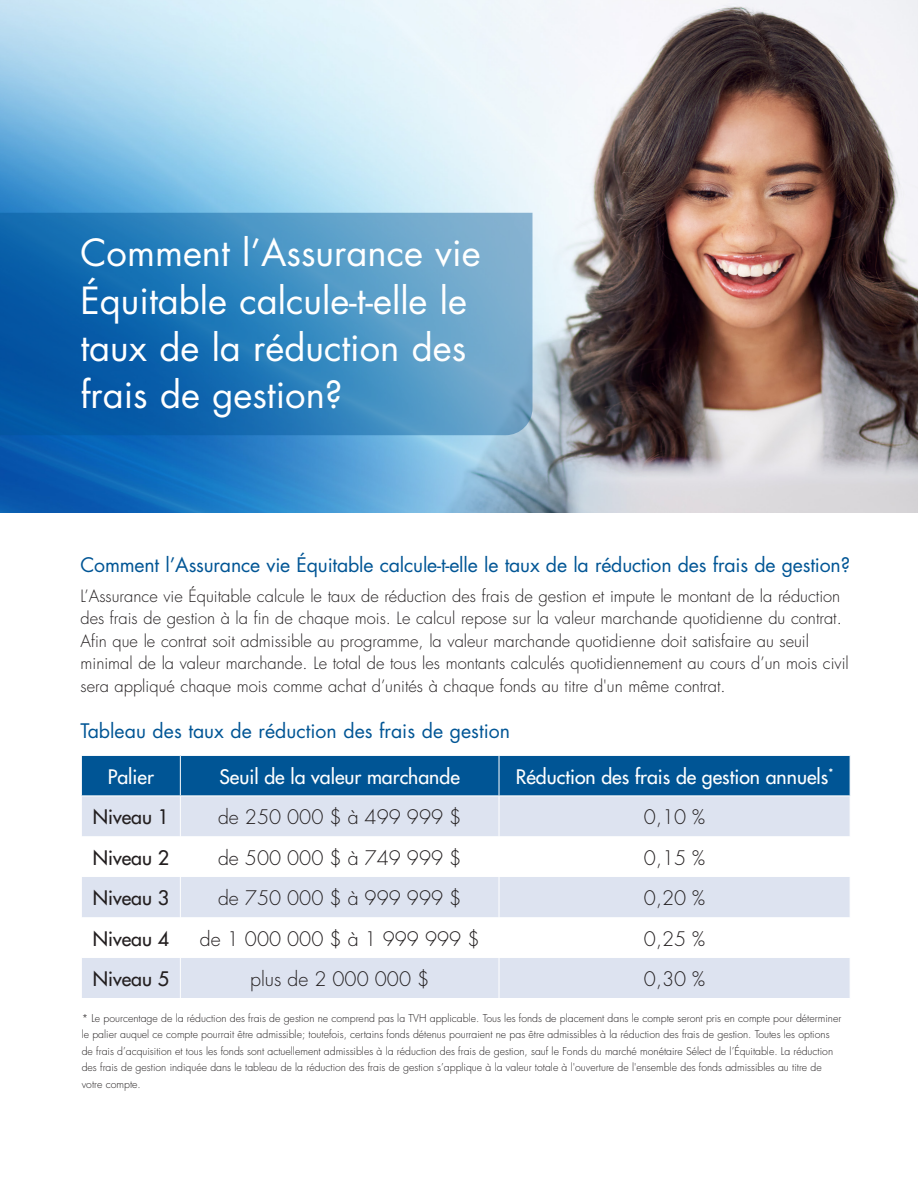
<style>
.page{position:relative;width:918px;height:1188px;background:#fff}
.page>*{position:absolute;margin:0;border:0;box-sizing:border-box;transform-origin:0 0}
.t1{font:36.45px/47.4px "Futura Std";color:#fff}
.t2{font:19.5px "Futura Std";letter-spacing:-.01em;color:#005595}
.Body{font:300 19.5px "Futura Std";color:#231f20}
.Header_4{font:500 19.5px "Futura Std";color:#fff}
.Body-2{font:500 19.5px "Futura Std";color:#231f20}
.t3{font:300 16.5px/22.5px "Futura Std";color:#231f20}
.Small_Print{font:300 10.5px/16.5px "Futura Std";color:#231f20}
</style>
<div class="page">
<img style="left:0;top:0;width:918px;height:513px">
<svg style="left:0;top:213px;width:532px;height:222px;background:#3683bb"></svg>
<div style="left:82px;top:756px;width:768px;height:40px;background:#005595"></div>
<div style="left:82px;top:797px;width:768px;height:201px;background:#dde3f0"></div>
<svg style="left:82px;top:836px;width:768px;height:122px"></svg>
<hr style="left:180px;top:756px;width:1px;height:40px;background:#fff">
<hr style="left:499px;top:756px;width:1px;height:40px;background:#fff">
<hr style="left:180px;top:796px;width:1px;height:40px;background:#fff">
<hr style="left:499px;top:796px;width:1px;height:40px;background:#fff">
<hr style="left:180px;top:836px;width:1px;height:41px;background:#fff">
<hr style="left:499px;top:836px;width:1px;height:41px;background:#fff">
<hr style="left:180px;top:877px;width:1px;height:40px;background:#fff">
<hr style="left:499px;top:877px;width:1px;height:40px;background:#fff">
<hr style="left:180px;top:917px;width:1px;height:41px;background:#fff">
<hr style="left:499px;top:917px;width:1px;height:41px;background:#fff">
<hr style="left:180px;top:958px;width:1px;height:40px;background:#fff">
<hr style="left:499px;top:958px;width:1px;height:40px;background:#fff">
<p class="t1" style="left:81px;top:230px;width:402px">Comment l’Assurance vie<br>Équitable calcule-t-elle le taux de la réduction des frais de gestion?</p>
<p class="t2" style="left:81px;top:553px;width:771px">Comment l’Assurance vie Équitable calcule-t-elle le taux de la réduction des frais de gestion?</p>
<p class="t3" style="left:81px;top:585px;width:770px">L’Assurance vie Équitable calcule le taux de réduction des frais de gestion et impute le montant de la réduction des frais de gestion à la fin de chaque mois. Le calcul repose sur la valeur marchande quotidienne du contrat.<br>Afin que le contrat soit admissible au programme, la valeur marchande quotidienne doit satisfaire au seuil minimal de la valeur marchande. Le total de tous les montants calculés quotidiennement au cours d’un mois civil sera appliqué chaque mois comme achat d’unités à chaque fonds au titre d'un même contrat.</p>
<p class="t2" style="left:81px;top:719px;width:431px">Tableau des taux de réduction des frais de gestion</p>
<p class="Header_4" style="left:108px;top:764px;width:48px">Palier</p>
<p class="Header_4" style="left:220px;top:764px;width:242px">Seuil de la valeur marchande</p>
<p class="Header_4" style="left:516px;top:764px;width:319px">Réduction des frais de gestion annuels<sup>*</sup></p>
<p class="Body-2" style="left:93px;top:805px;width:78px">Niveau 1</p>
<p class="Body" style="left:218px;top:805px;width:245px">de 250 000 $ à 499 999 $</p>
<p class="Body" style="left:644px;top:805px;width:63px">0,10 %</p>
<p class="Body-2" style="left:93px;top:845px;width:78px">Niveau 2</p>
<p class="Body" style="left:218px;top:846px;width:245px">de 500 000 $ à 749 999 $</p>
<p class="Body" style="left:644px;top:846px;width:63px">0,15 %</p>
<p class="Body-2" style="left:93px;top:886px;width:78px">Niveau 3</p>
<p class="Body" style="left:218px;top:886px;width:245px">de 750 000 $ à 999 999 $</p>
<p class="Body" style="left:644px;top:886px;width:63px">0,20 %</p>
<p class="Body-2" style="left:93px;top:926px;width:78px">Niveau 4</p>
<p class="Body" style="left:200px;top:927px;width:281px">de 1 000 000 $ à 1 999 999 $</p>
<p class="Body" style="left:644px;top:927px;width:63px">0,25 %</p>
<p class="Body-2" style="left:93px;top:967px;width:78px">Niveau 5</p>
<p class="Body" style="left:250px;top:967px;width:181px">plus de 2 000 000 $</p>
<p class="Body" style="left:644px;top:967px;width:63px">0,30 %</p>
<p class="Small_Print" style="left:82px;top:1010px;width:761px">* Le pourcentage de la réduction des frais de gestion ne comprend pas la TVH applicable. Tous les fonds de placement dans le compte seront pris en compte pour déterminer le palier auquel ce compte pourrait être admissible; toutefois, certains fonds détenus pourraient ne pas être admissibles à la réduction des frais de gestion. Toutes les options de frais d’acquisition et tous les fonds sont actuellement admissibles à la réduction des frais de gestion, sauf le Fonds du marché monétaire Sélect de l’Équitable. La réduction des frais de gestion indiquée dans le tableau de la réduction des frais de gestion s’applique à la valeur totale à l'ouverture de l'ensemble des fonds admissibles au titre de votre compte.</p>
</div>
